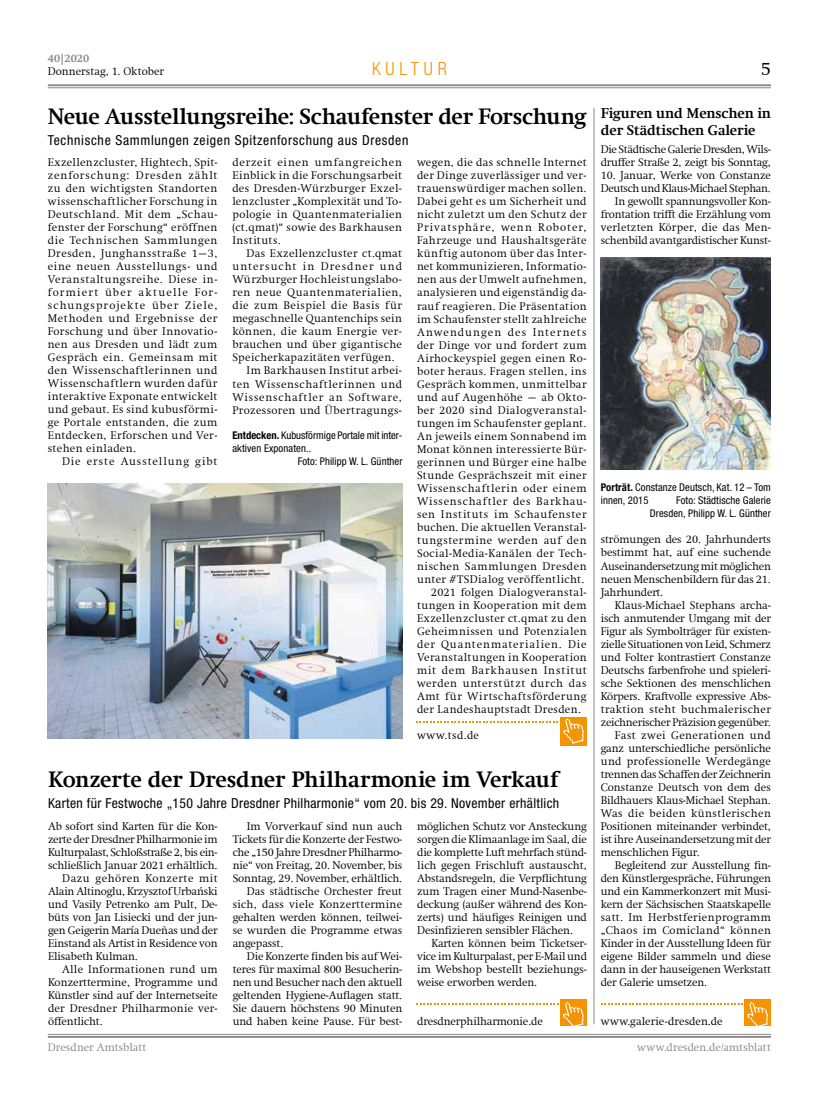
<style>
.page{position:relative;width:833px;height:1117px;background:#fff}
.page>*{position:absolute;margin:0;border:0;box-sizing:border-box;transform-origin:0 0}
.Über-3spaltig{font:700 22.5px "Swift Com";letter-spacing:-.015em;color:#000}
.t1{font:300 18.75px "Swift Com";color:#000}
.Rubriktitel{font:300 condensed 18.12px "Helvetica Neue";letter-spacing:.27em;color:#f39400}
.Über-1spaltig{font:700 14.38px/16.9px "Swift Com";letter-spacing:-.01em;color:#000}
.Unterüber{font:condensed 13.75px "Helvetica Neue";letter-spacing:.025em;color:#000}
.Unterüber-2{font:condensed 13.75px "Helvetica Neue";letter-spacing:.05em;color:#000}
.Fliesstext_Einzug{font:300 11.25px/13px "Swift Com";letter-spacing:-.01em;color:#000;text-align:justify}
.Fliesstext{font:300 11.25px/13px "Swift Com";letter-spacing:-.01em;color:#000;text-align:justify}
.Fliesstext-2{font:300 11.25px/13px "Swift Com";letter-spacing:-.03em;color:#000}
.t2{font:300 11.25px "Swift Com";letter-spacing:.005em;color:#87888a}
.Fliesstext_Einzug-2{font:300 11.25px "Swift Com";letter-spacing:.085em;color:#000}
.t3{font:700 11.25px "Swift Com";letter-spacing:.005em;color:#87888a}
.Bildunterschrift{font:condensed 10.62px/13px "Helvetica Neue";letter-spacing:.01em;color:#000}
.s1{font-weight:700}
</style>
<div class="page">
<hr style="left:48px;top:87px;width:723px;height:1px;background:#87888a">
<hr style="left:48px;top:84px;width:723px;height:2px;background:#87888a">
<hr style="left:48px;top:1033px;width:723px;height:1px;background:#87888a">
<hr style="left:48px;top:1035px;width:723px;height:2px;background:#87888a">
<div style="left:560px;top:999px;width:26px;height:26px;background:#f39400"></div>
<svg style="left:416px;top:1002px;width:168px;height:24px"></svg>
<div style="left:745px;top:999px;width:26px;height:26px;background:#f39400"></div>
<svg style="left:601px;top:1001px;width:167px;height:25px"></svg>
<img style="left:48px;top:483px;width:354px;height:255px">
<hr style="left:593px;top:108px;width:1px;height:915px;background:#87888a">
<div style="left:560px;top:717px;width:26px;height:29px;background:#f39400"></div>
<svg style="left:416px;top:718px;width:168px;height:25px"></svg>
<img style="left:601px;top:257px;width:170px;height:212px">
<p class="t3" style="left:48px;top:52px;width:43px">40|2020</p>
<p class="Fliesstext_Einzug" style="left:48px;top:65px;width:118px">Donnerstag, 1. Oktober</p>
<p class="Rubriktitel" style="left:372px;top:58px;width:76px">KULTUR</p>
<p class="Über-3spaltig" style="left:48px;top:103px;width:540px">Neue Ausstellungsreihe: Schaufenster der Forschung</p>
<p class="Unterüber-2" style="left:48px;top:132px;width:362px">Technische Sammlungen zeigen Spitzenforschung aus Dresden</p>
<p class="Fliesstext" style="left:48px;top:156px;width:171px">Exzellenzcluster, Hightech, Spit&shy;zenforschung: Dresden zählt zu den wichtigsten Standorten wissenschaftlicher Forschung in Deutschland. Mit dem „Schau&shy;fenster der Forschung“ eröffnen die Technischen Sammlungen Dresden, Junghansstraße 1–3, eine neuen Ausstellungs- und Veranstaltungsreihe. Diese in&shy;formiert über aktuelle For&shy;schungsprojekte über Ziele, Methoden und Ergebnisse der Forschung und über Innovatio&shy;nen aus Dresden und lädt zum Gespräch ein. Gemeinsam mit den Wissenschaftlerinnen und Wissenschaftlern wurden dafür interaktive Exponate entwickelt und gebaut. Es sind kubusförmi&shy;ge Portale entstanden, die zum Entdecken, Erforschen und Ver&shy;stehen einladen.</p>
<p class="Fliesstext_Einzug-2" style="left:62px;top:455px;width:157px">Die erste Ausstellung gibt</p>
<p class="Fliesstext_Einzug" style="left:232px;top:156px;width:171px">derzeit einen umfangreichen Einblick in die Forschungsarbeit des Dresden-Würzburger Exzel&shy;lenzcluster „Komplexität und To&shy;pologie in Quantenmaterialien (ct.qmat)“ sowie des Barkhausen Instituts.</p>
<p class="Fliesstext_Einzug" style="left:232px;top:247px;width:171px;text-indent:14px">Das Exzellenzcluster ct.qmat untersucht in Dresdner und Würzburger Hochleistungslabo&shy;ren neue Quantenmaterialien, die zum Beispiel die Basis für megaschnelle Quantenchips sein können, die kaum Energie ver&shy;brauchen und über gigantische Speicherkapazitäten verfügen.</p>
<p class="Fliesstext_Einzug" style="left:232px;top:364px;width:171px;text-indent:14px">Im Barkhausen Institut arbei&shy;ten Wissenschaftlerinnen und Wissenschaftler an Software, Prozessoren und Übertragungs-</p>
<p class="Bildunterschrift" style="left:232px;top:429px;width:172px"><span class="s1">Entdecken.</span> Kubusförmige Portale mit inter-</p>
<p class="Bildunterschrift" style="left:232px;top:442px;width:80px">aktiven Exponaten..</p>
<p class="Bildunterschrift" style="left:298px;top:455px;width:106px">Foto: Philipp W. L. Günther</p>
<p class="Fliesstext_Einzug" style="left:417px;top:156px;width:171px">wegen, die das schnelle Internet der Dinge zuverlässiger und ver&shy;trauenswürdiger machen sollen.<br>Dabei geht es um Sicherheit und nicht zuletzt um den Schutz der Privatsphäre, wenn Roboter, Fahrzeuge und Haushaltsgeräte künftig autonom über das Inter&shy;net kommunizieren, Informatio&shy;nen aus der Umwelt aufnehmen, analysieren und eigenständig da&shy;rauf reagieren. Die Präsentation im Schaufenster stellt zahlreiche Anwendungen des Internets der Dinge vor und fordert zum Airhockeyspiel gegen einen Ro&shy;boter heraus. Fragen stellen, ins Gespräch kommen, unmittelbar und auf Augenhöhe – ab Okto&shy;ber 2020 sind Dialogveranstal&shy;tungen im Schaufenster geplant.<br>An jeweils einem Sonnabend im Monat können interessierte Bür&shy;gerinnen und Bürger eine halbe Stunde Gesprächszeit mit einer Wissenschaftlerin oder einem Wissenschaftler des Barkhau&shy;sen Instituts im Schaufenster buchen. Die aktuellen Veranstal&shy;tungstermine werden auf den Social-Media-Kanälen der Tech&shy;nischen Sammlungen Dresden unter #TSDialog veröffentlicht.</p>
<p class="Fliesstext_Einzug" style="left:417px;top:585px;width:171px;text-indent:14px">2021 folgen Dialogveranstal&shy;tungen in Kooperation mit dem Exzellenzcluster ct.qmat zu den Geheimnissen und Potenzialen der Quantenmaterialien. Die Veranstaltungen in Kooperation mit dem Barkhausen Institut werden unterstützt durch das Amt für Wirtschaftsförderung der Landeshauptstadt Dresden.</p>
<p class="Fliesstext" style="left:417px;top:728px;width:64px">www.tsd.de</p>
<p class="Über-3spaltig" style="left:48px;top:766px;width:512px">Konzerte der Dresdner Philharmonie im Verkauf</p>
<p class="Unterüber" style="left:48px;top:795px;width:513px">Karten für Festwoche „150 Jahre Dresdner Philharmonie“ vom 20. bis 29. November erhältlich</p>
<p class="Fliesstext" style="left:48px;top:819px;width:171px">Ab sofort sind Karten für die Kon&shy;zerte der Dresdner Philharmonie im Kulturpalast, Schloßstraße 2, bis ein&shy;schließlich Januar 2021 erhältlich.</p>
<p class="Fliesstext_Einzug" style="left:48px;top:871px;width:171px;text-indent:14px">Dazu gehören Konzerte mit Alain Altinoglu, Krzysztof Urbański und Vasily Petrenko am Pult, De&shy;büts von Jan Lisiecki und der jun&shy;gen Geigerin María Dueñas und der Einstand als Artist in Residence von Elisabeth Kulman.</p>
<p class="Fliesstext_Einzug" style="left:48px;top:962px;width:171px;text-indent:14px">Alle Informationen rund um Konzerttermine, Programme und Künstler sind auf der Internetseite der Dresdner Philharmonie ver&shy;öffentlicht.</p>
<p class="Fliesstext_Einzug" style="left:233px;top:819px;width:171px;text-indent:14px">Im Vorverkauf sind nun auch Tickets für die Konzerte der Festwo&shy;che „150 Jahre Dresdner Philharmo&shy;nie“ von Freitag, 20. November, bis Sonntag, 29. November, erhältlich.</p>
<p class="Fliesstext_Einzug" style="left:233px;top:884px;width:171px;text-indent:14px">Das städtische Orchester freut sich, dass viele Konzerttermine gehalten werden können, teilwei&shy;se wurden die Programme etwas angepasst.</p>
<p class="Fliesstext_Einzug" style="left:233px;top:949px;width:171px;text-indent:14px">Die Konzerte finden bis auf Wei&shy;teres für maximal 800 Besucherin&shy;nen und Besucher nach den aktuell geltenden Hygiene-Auflagen statt.<br>Sie dauern höchstens 90 Minuten und haben keine Pause. Für best-</p>
<p class="Fliesstext_Einzug" style="left:417px;top:819px;width:171px">möglichen Schutz vor Ansteckung sorgen die Klimaanlage im Saal, die die komplette Luft mehrfach stünd&shy;lich gegen Frischluft austauscht, Abstandsregeln, die Verpflichtung zum Tragen einer Mund-Nasenbe&shy;deckung (außer während des Kon&shy;zerts) und häufiges Reinigen und Desinfizieren sensibler Flächen.</p>
<p class="Fliesstext_Einzug" style="left:417px;top:936px;width:171px;text-indent:14px">Karten können beim Ticketser&shy;vice im Kulturpalast, per E-Mail und im Webshop bestellt beziehungs&shy;weise erworben werden.</p>
<p class="Fliesstext" style="left:417px;top:1014px;width:127px">dresdnerphilharmonie.de</p>
<h2 class="t1" style="left:761px;top:58px;width:12px">5</h2>
<p class="Über-1spaltig" style="left:601px;top:105px;width:172px">Figuren und Menschen in der Städtischen Galerie</p>
<p class="Fliesstext-2" style="left:601px;top:143px;width:172px">Die Städtische Galerie Dresden, Wils&shy;druffer Straße 2, zeigt bis Sonntag,</p>
<p class="Fliesstext-2" style="left:601px;top:169px;width:172px">10. Januar, Werke von Constanze<br>Deutsch und Klaus-Michael Stephan.</p>
<p class="Fliesstext_Einzug" style="left:601px;top:195px;width:172px;text-indent:14px">In gewollt spannungsvoller Kon&shy;frontation trifft die Erzählung vom verletzten Körper, die das Men&shy;schenbild avantgardistischer Kunst-</p>
<p class="Bildunterschrift" style="left:601px;top:481px;width:172px"><span class="s1">Porträt.</span> Constanze Deutsch, Kat. 12 – Tom innen, 2015</p>
<p class="Bildunterschrift" style="left:676px;top:494px;width:96px">Foto: Städtische Galerie</p>
<p class="Bildunterschrift" style="left:650px;top:507px;width:123px">Dresden, Philipp W. L. Günther</p>
<p class="Fliesstext_Einzug" style="left:601px;top:533px;width:172px">strömungen des 20. Jahrhunderts bestimmt hat, auf eine suchende Auseinandersetzung mit möglichen neuen Menschenbildern für das 21.<br>Jahrhundert.</p>
<p class="Fliesstext_Einzug" style="left:601px;top:598px;width:172px;text-indent:14px">Klaus-Michael Stephans archa&shy;isch anmutender Umgang mit der Figur als Symbolträger für existen&shy;zielle Situationen von Leid, Schmerz und Folter kontrastiert Constanze Deutschs farbenfrohe und spieleri&shy;sche Sektionen des menschlichen Körpers. Kraftvolle expressive Abs&shy;traktion steht buchmalerischer zeichnerischer Präzision gegenüber.</p>
<p class="Fliesstext_Einzug" style="left:601px;top:728px;width:172px;text-indent:14px">Fast zwei Generationen und ganz unterschiedliche persönliche und professionelle Werdegänge trennen das Schaffen der Zeichnerin Constanze Deutsch von dem des Bildhauers Klaus-Michael Stephan.<br>Was die beiden künstlerischen Positionen miteinander verbindet, ist ihre Auseinandersetzung mit der menschlichen Figur.</p>
<p class="Fliesstext_Einzug" style="left:601px;top:858px;width:172px;text-indent:14px">Begleitend zur Ausstellung fin&shy;den Künstlergespräche, Führungen und ein Kammerkonzert mit Musi&shy;kern der Sächsischen Staatskapelle satt. Im Herbstferienprogramm „Chaos im Comicland“ können Kinder in der Ausstellung Ideen für eigene Bilder sammeln und diese dann in der hauseigenen Werkstatt der Galerie umsetzen.</p>
<p class="Fliesstext" style="left:601px;top:1014px;width:123px">www.galerie-dresden.de</p>
<p class="t2" style="left:48px;top:1040px;width:100px">Dresdner Amtsblatt</p>
<p class="t2" style="left:637px;top:1040px;width:135px">www.dresden.de/amtsblatt</p>
</div>
